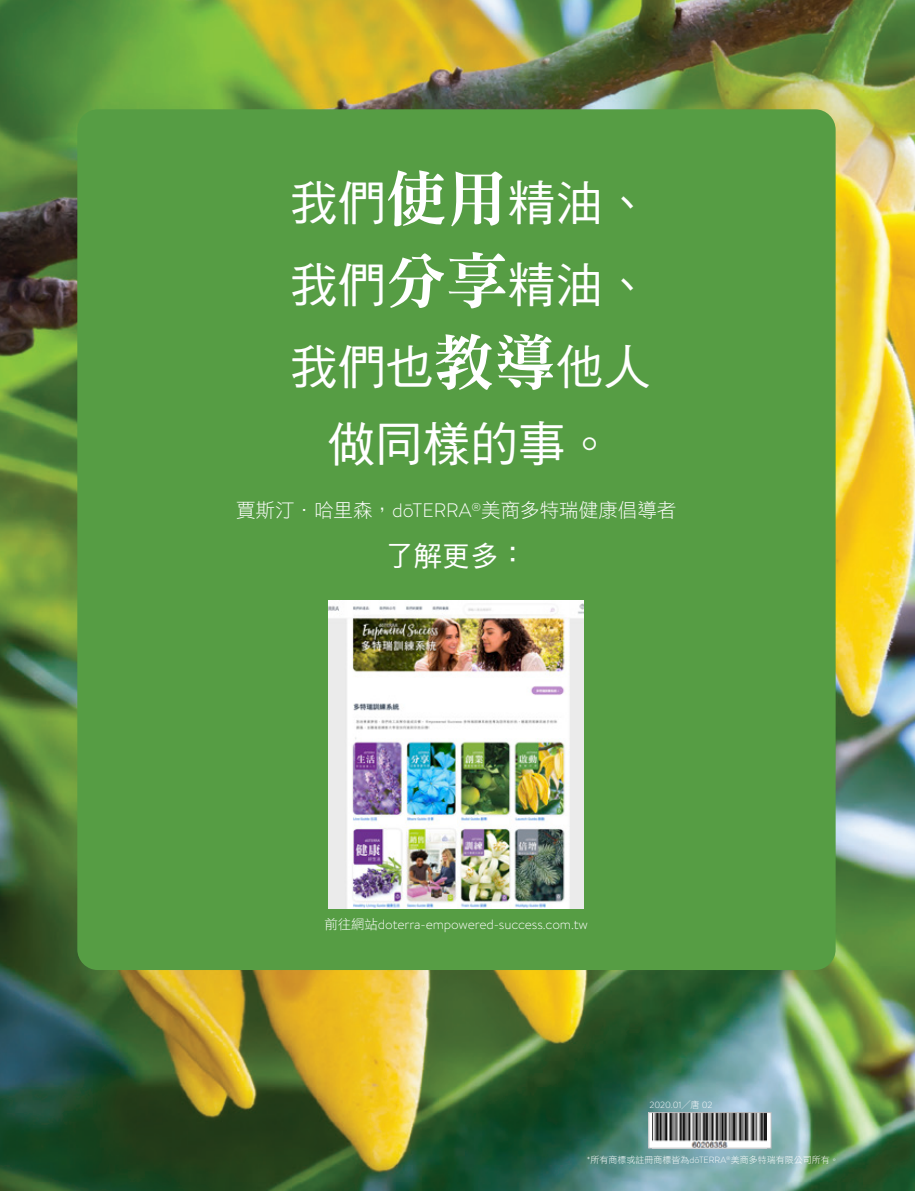
<style>
.page{position:relative;width:915px;height:1191px;background:#fff}
.page>*{position:absolute;margin:0;border:0;box-sizing:border-box;transform-origin:0 0}
.t1{font:47.7px "DF Hei Std W5";color:#fff}
.t2{font:27.9px "DF Hei Std W5";color:#fff}
.t3{font:19.5px "DF Hei Std W3";color:#fff}
.Body_Copy__10pt___14{font:300 13.5px "Brandon Text";letter-spacing:-.01em;color:#fff}
.t4{font:9px "DF Hei Std W3";color:#fff}
.t5{font:300 9px "Brandon Text";color:#fff}
.s1{font-family:"DF Ming Std W9";font-size:61.2px}
.s2{font-family:"Brandon Text";font-weight:300}
.s3{font-family:"DF Hei Std W3";font-weight:400}
</style>
<div class="page">
<img style="left:0;top:0;width:914px;height:1191px">
<div style="left:77px;top:109px;width:758px;height:861px;background:#569d44;border-radius:21px"></div>
<img style="left:328px;top:600px;width:255px;height:308px">
<svg style="left:650px;top:1114px;width:118px;height:32px"></svg>
<img style="left:652px;top:1114px;width:113px;height:32px">
<div style="left:648px;top:1112px;width:122px;height:36px;border:1px solid #bcbdc0"></div>
<p class="t1" style="left:290px;top:177px;width:362px">我們<span class="s1">使用</span>精油、</p>
<p class="t1" style="left:290px;top:259px;width:362px">我們<span class="s1">分享</span>精油、</p>
<p class="t1" style="left:290px;top:341px;width:362px">我們也<span class="s1">教導</span>他人</p>
<p class="t1" style="left:327px;top:418px;width:287px">做同樣的事。</p>
<p class="t3" style="left:236px;top:500px;width:441px">賈斯汀．哈里森，<span class="s2">dōTERRA</span><sup>®</sup>美商多特瑞健康倡導者</p>
<p class="t2" style="left:385px;top:541px;width:142px">了解更多：</p>
<p class="Body_Copy__10pt___14" style="left:324px;top:915px;width:265px"><span class="s3">前往網站</span>doterra-empowered-success.com.tw</p>
<p class="t5" style="left:649px;top:1099px;width:65px">2020.01<span class="s3">╱唐</span> 02</p>
<p class="t4" style="left:586px;top:1155px;width:253px"><span class="s2">*</span>所有商標或註冊商標皆為<span class="s2">dōTERRA</span><sup>®</sup>美商多特瑞有限公司所有。</p>
</div>
